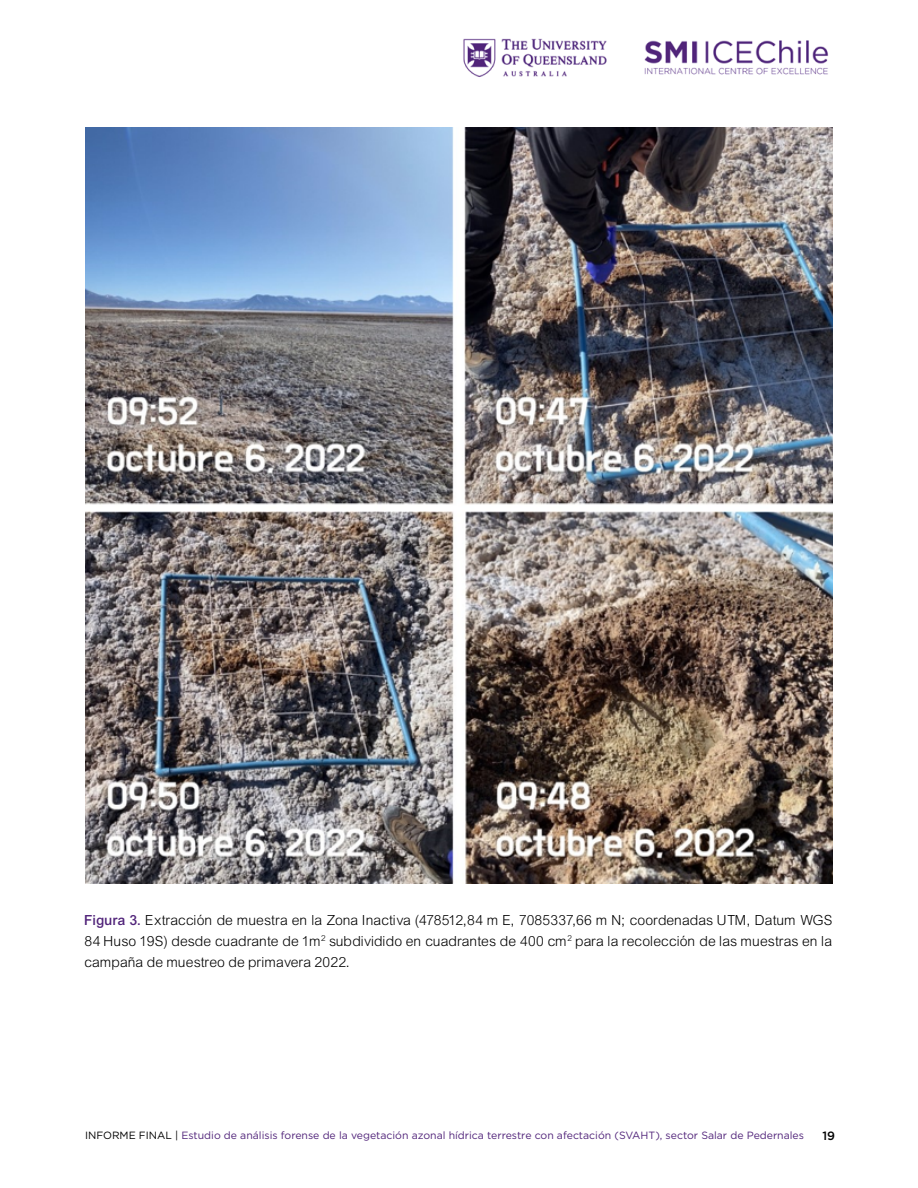
<style>
.page{position:relative;width:918px;height:1188px;background:#fff}
.page>*{position:absolute;margin:0;border:0;box-sizing:border-box;transform-origin:0 0}
.t1{font:15px/21px "Arial Lgt";color:#000;text-align:justify}
.t2{font:500 12px "Gotham";color:#000}
.t3{font:10.5px "Gotham";color:#51247a}
.s1{font-family:"Arial Mdm";color:#51247a}
.s2{color:#000}
</style>
<div class="page">
<img style="left:463px;top:38px;width:366px;height:39px">
<img style="left:85px;top:127px;width:748px;height:756px">
<p class="t1" style="left:85px;top:910px;width:749px"><span class="s1">Figura 3.</span> Extracción de muestra en la Zona Inactiva (478512,84 m E, 7085337,66 m N; coordenadas UTM, Datum WGS 84 Huso 19S) desde cuadrante de 1m<sup>2</sup> subdividido en cuadrantes de 400 cm<sup>2</sup> para la recolección de las muestras en la campaña de muestreo de primavera 2022.</p>
<p class="t3" style="left:85px;top:1130px;width:721px"><span class="s2">INFORME FINAL |</span> Estudio de análisis forense de la vegetación azonal hídrica terrestre con afectación (SVAHT), sector Salar de Pedernales</p>
<p class="t2" style="left:822px;top:1129px;width:14px">19</p>
</div>
